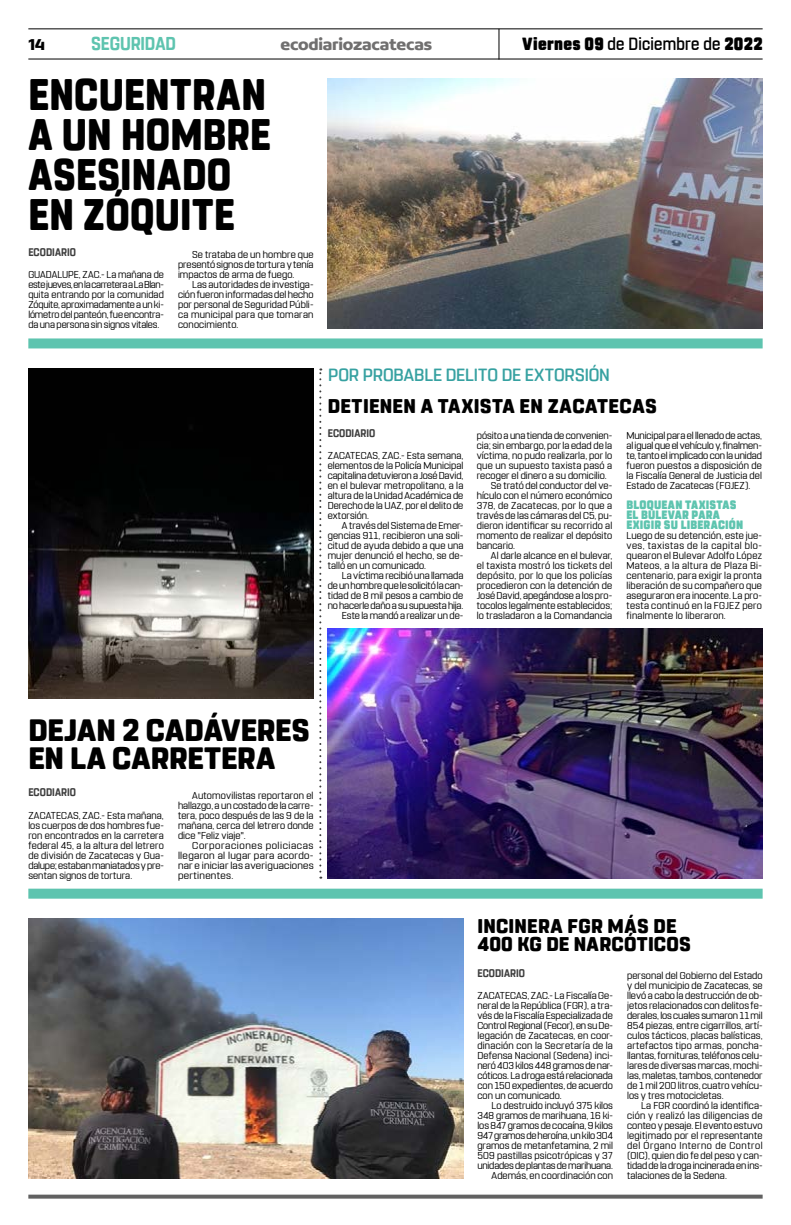
<style>
.page{position:relative;width:791px;height:1225px;background:#fff}
.page>*{position:absolute;margin:0;border:0;box-sizing:border-box;transform-origin:0 0}
.t1{font:800 44px/40px "Rohn Rounded";letter-spacing:.01em;color:#000;scale:.88 1}
.t2{font:800 30.8px/28px "Rohn Rounded";letter-spacing:-.005em;color:#000}
.t3{font:800 19.8px/18px "Rohn Rounded";letter-spacing:.015em;color:#000}
.t4{font:700 18.6px "Rohn Rounded";letter-spacing:-.01em;color:#5ec4af;scale:.91 1}
.t5{font:500 17.6px "Rohn Rounded";color:#36a1a1}
.t6{font:900 17.6px "Rohn Rounded";letter-spacing:.02em;color:#000;scale:.91 1}
.t7{font:700 16.9px "Concord";letter-spacing:-.01em;color:#706f6f}
.t8{font:700 16.9px "Concord";color:#000}
.t9{font:900 12.1px/10px "Rohn Rounded";letter-spacing:.015em;color:#5ec4af;scale:.91 1}
.t10{font:700 11px "Rohn Rounded";letter-spacing:.005em;color:#3d3d3d;scale:.91 1}
.t11{font:10px/10px "Rohn Rounded";letter-spacing:.005em;color:#000;text-align:justify}
.t12{font:10px "Rohn Rounded";letter-spacing:.025em;color:#000}
.t13{font:10px/10px "Rohn Rounded";letter-spacing:.005em;color:#000;text-align:justify;scale:1.05 1}
.s1{font-weight:500}
</style>
<div class="page">
<hr style="left:28px;top:28px;width:735px;height:1px;background:#000">
<hr style="left:28px;top:59px;width:735px;height:1px;background:#000">
<hr style="left:498px;top:29px;width:1px;height:31px;background:#000">
<svg style="left:28px;top:1194px;width:735px;height:4px;background:#7a7a7a"></svg>
<div style="left:28px;top:338px;width:735px;height:10px;background:#5ec4af"></div>
<div style="left:28px;top:888px;width:735px;height:10px;background:#5ec4af"></div>
<img style="left:328px;top:78px;width:435px;height:250px">
<img style="left:28px;top:918px;width:435px;height:260px">
<img style="left:28px;top:368px;width:286px;height:330px">
<svg style="left:319px;top:368px;width:2px;height:510px"></svg>
<img style="left:328px;top:628px;width:435px;height:250px">
<h3 class="t8" style="left:28px;top:34px;width:18px">14</h3>
<h3 class="t4" style="left:91px;top:32px;width:95px">SEGURIDAD</h3>
<h3 class="t7" style="left:280px;top:34px;width:153px">ecodiariozacatecas</h3>
<h3 class="t6" style="left:522px;top:33px;width:266px">Viernes 09 <span class="s1">de Diciembre de</span> 2022</h3>
<h1 class="t1" style="left:28px;top:75px;width:277px">ENCUENTRAN<br>A UN HOMBRE<br>ASESINADO<br>EN ZÓQUITE</h1>
<p class="t10" style="left:28px;top:246px;width:54px">ECODIARIO</p>
<p class="t11" style="left:178px;top:250px;width:137px;text-indent:14px">Se trataba de un hombre que presentó signos de tortura y tenía impactos de arma de fuego.</p>
<p class="t11" style="left:178px;top:280px;width:137px;text-indent:14px">Las autoridades de investiga&shy;ción fueron informadas del hecho por personal de Seguridad Públi&shy;ca municipal para que tomaran conocimiento.</p>
<p class="t11" style="left:28px;top:270px;width:137px">GUADALUPE, ZAC.- La mañana de este jueves, en la carretera a La Blan&shy;quita entrando por la comunidad Zóquite, aproximadamente a un ki&shy;lómetro del panteón, fue encontra&shy;da una persona sin signos vitales.</p>
<h3 class="t5" style="left:328px;top:365px;width:283px">POR PROBABLE DELITO DE EXTORSIÓN</h3>
<h3 class="t3" style="left:328px;top:397px;width:330px">DETIENEN A TAXISTA EN ZACATECAS</h3>
<p class="t10" style="left:328px;top:426px;width:54px">ECODIARIO</p>
<p class="t11" style="left:477px;top:430px;width:137px">pósito a una tienda de convenien-</p>
<p class="t11" style="left:477px;top:440px;width:137px">cia; sin embargo, por la edad de la</p>
<p class="t11" style="left:477px;top:450px;width:137px">víctima, no pudo realizarla, por lo</p>
<p class="t12" style="left:477px;top:459px;width:137px">que un supuesto taxista pasó a</p>
<p class="t11" style="left:477px;top:470px;width:131px">recoger el dinero a su domicilio.</p>
<p class="t11" style="left:491px;top:480px;width:123px">Se trató del conductor del ve-</p>
<p class="t11" style="left:477px;top:490px;width:137px">hículo con el número económico</p>
<p class="t12" style="left:477px;top:499px;width:137px">378, de Zacatecas, por lo que a</p>
<p class="t11" style="left:477px;top:510px;width:137px">través de las cámaras del C5, pu-</p>
<p class="t11" style="left:477px;top:520px;width:137px">dieron identificar su recorrido al</p>
<p class="t11" style="left:477px;top:530px;width:137px">momento de realizar el depósito</p>
<p class="t11" style="left:477px;top:540px;width:40px">bancario.</p>
<p class="t11" style="left:491px;top:550px;width:123px">Al darle alcance en el bulevar,</p>
<p class="t12" style="left:477px;top:559px;width:137px">el taxista mostró los tickets del</p>
<p class="t12" style="left:477px;top:569px;width:137px">depósito, por lo que los policías</p>
<p class="t11" style="left:477px;top:580px;width:137px">procedieron con la detención de</p>
<p class="t11" style="left:477px;top:590px;width:137px">José David, apegándose a los pro-</p>
<p class="t11" style="left:477px;top:600px;width:137px">tocolos legalmente establecidos;</p>
<p class="t11" style="left:477px;top:610px;width:137px">lo trasladaron a la Comandancia</p>
<p class="t11" style="left:328px;top:450px;width:137px">ZACATECAS, ZAC.- Esta semana, elementos de la Policía Municipal capitalina detuvieron a José David, en el bulevar metropolitano, a la altura de la Unidad Académica de Derecho de la UAZ, por el delito de extorsión.</p>
<p class="t11" style="left:328px;top:520px;width:137px;text-indent:14px">A través del Sistema de Emer&shy;gencias 911, recibieron una soli&shy;citud de ayuda debido a que una mujer denunció el hecho, se de&shy;talló en un comunicado.</p>
<p class="t11" style="left:328px;top:570px;width:137px;text-align:right">La víctima recibió una llamada<br>de un hombre que le solicitó la can&shy;tidad de 8 mil pesos a cambio de no hacerle daño a su supuesta hija.<br>Este la mandó a realizar un de-</p>
<p class="t11" style="left:626px;top:430px;width:137px">Municipal para el llenado de actas, al igual que el vehículo y, finalmen&shy;te, tanto el implicado con la unidad fueron puestos a disposición de la Fiscalía General de Justicia del Estado de Zacatecas (FGJEZ).</p>
<p class="t9" style="left:626px;top:499px;width:130px">BLOQUEAN TAXISTAS<br>EL BULEVAR PARA<br>EXIGIR SU LIBERACIÓN</p>
<p class="t11" style="left:626px;top:530px;width:137px">Luego de su detención, este jue&shy;ves, taxistas de la capital blo&shy;quearon el Bulevar Adolfo López Mateos, a la altura de Plaza Bi&shy;centenario, para exigir la pronta liberación de su compañero que aseguraron era inocente. La pro&shy;testa continuó en la FGJEZ pero finalmente lo liberaron.</p>
<h2 class="t2" style="left:28px;top:716px;width:283px">DEJAN 2 CADÁVERES<br>EN LA CARRETERA</h2>
<p class="t11" style="left:178px;top:790px;width:137px;text-indent:14px">Automovilistas reportaron el hallazgo, a un costado de la carre&shy;tera, poco después de las 9 de la mañana, cerca del letrero donde dice "Feliz viaje".</p>
<p class="t13" style="left:178px;top:840px;width:131px;text-indent:14px">Corporaciones policiacas llegaron al lugar para acordo&shy;nar e iniciar las averiguaciones pertinentes.</p>
<p class="t10" style="left:28px;top:785px;width:54px">ECODIARIO</p>
<p class="t11" style="left:28px;top:810px;width:137px">ZACATECAS, ZAC.- Esta mañana, los cuerpos de dos hombres fue&shy;ron encontrados en la carretera federal 45, a la altura del letrero de división de Zacatecas y Gua&shy;dalupe; estaban maniatados y pre&shy;sentan signos de tortura.</p>
<h3 class="t3" style="left:477px;top:917px;width:215px">INCINERA FGR MÁS DE<br>400 KG DE NARCÓTICOS</h3>
<p class="t10" style="left:477px;top:966px;width:54px">ECODIARIO</p>
<p class="t11" style="left:477px;top:990px;width:137px">ZACATECAS, ZAC.- La Fiscalía Ge&shy;neral de la República (FGR), a tra&shy;vés de la Fiscalía Especializada de Control Regional (Fecor), en su De&shy;legación de Zacatecas, en coor&shy;dinación con la Secretaría de la Defensa Nacional (Sedena) inci&shy;neró 403 kilos 448 gramos de nar&shy;cóticos. La droga está relacionada con 150 expedientes, de acuerdo con un comunicado.</p>
<p class="t11" style="left:477px;top:1100px;width:137px;text-align:right">Lo destruido incluyó 375 kilos<br>348 gramos de marihuana, 16 ki&shy;los 847 gramos de cocaína, 9 kilos<br>947 gramos de heroína, un kilo 304 gramos de metanfetamina, 2 mil<br>509 pastillas psicotrópicas y 37 unidades de plantas de marihuana.<br>Además, en coordinación con</p>
<p class="t11" style="left:627px;top:970px;width:137px">personal del Gobierno del Estado y del municipio de Zacatecas, se llevó a cabo la destrucción de ob&shy;jetos relacionados con delitos fe&shy;derales, los cuales sumaron 11 mil 854 piezas, entre cigarrillos, artí&shy;culos tácticos, placas balísticas, artefactos tipo armas, poncha&shy;llantas, fornituras, teléfonos celu&shy;lares de diversas marcas, mochi&shy;las, maletas, tambos, contenedor de 1 mil 200 litros, cuatro vehícu&shy;los y tres motocicletas.</p>
<p class="t11" style="left:627px;top:1100px;width:137px;text-indent:14px">La FGR coordinó la identifica&shy;ción y realizó las diligencias de conteo y pesaje. El evento estuvo legitimado por el representante del Órgano Interno de Control (OIC), quien dio fe del peso y can&shy;tidad de la droga incinerada en ins&shy;talaciones de la Sedena.</p>
</div>
